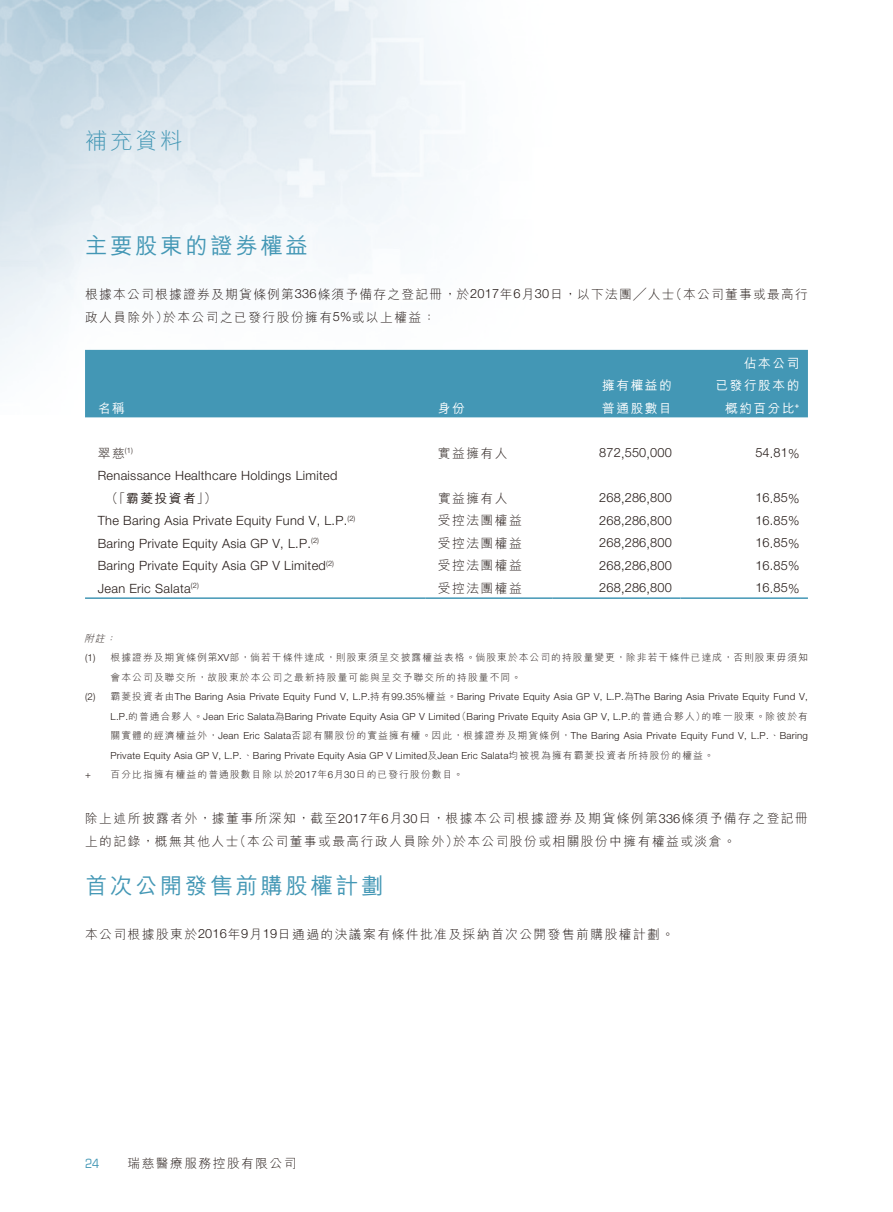
<style>
.page{position:relative;width:893px;height:1212px;background:#fff}
.page>*{position:absolute;margin:0;border:0;box-sizing:border-box;transform-origin:0 0}
.t1{font:500 22.5px "M Hei HK";letter-spacing:.115em;color:#4397b5}
.t2{font:300 22.5px "M Hei HK";color:#4397b5}
.t3{font:300 12.75px/22.5px "M Hei HK";letter-spacing:.115em;color:#231916}
.t4{font:300 12.75px "Helvetica Neue";letter-spacing:.025em;color:#231916}
.t5{font:500 12.75px/22.5px "M Hei HK";letter-spacing:.115em;color:#fff}
.t6{font:condensed 12.75px "Eurostile";color:#4397b5}
.t7{font:300 9.75px "Helvetica Neue";letter-spacing:.025em;color:#231916}
.t8{font:300 9.75px "M Hei HK";letter-spacing:.115em;color:#231916}
.t9{font:italic 300 9.75px "M Hei HK";color:#231916}
.t10{font:300 7.5px "Helvetica Neue";color:#231916}
.s1{font-family:"Helvetica Neue"}
.s2{font-family:"M Hei HK";font-size:12.75px}
.s3{font-weight:500}
.s4{font-family:"M Hei HK"}
</style>
<div class="page">
<div style="left:85px;top:350px;width:723px;height:67px;background:#4397b5"></div>
<hr style="left:85px;top:597px;width:340px;height:2px;background:#4397b5">
<hr style="left:425px;top:597px;width:128px;height:2px;background:#4397b5">
<hr style="left:553px;top:597px;width:127px;height:2px;background:#4397b5">
<hr style="left:680px;top:597px;width:128px;height:2px;background:#4397b5">
<h1 class="t2" style="left:85px;top:125px;width:99px">補充資料</h1>
<h1 class="t1" style="left:85px;top:229px;width:225px">主要股東的證券權益</h1>
<h2 class="t3" style="left:85px;top:283px;width:724px">根據本公司根據證券及期貨條例第<span class="s1">336</span>條須予備存之登記冊，於<span class="s1">2017</span>年<span class="s1">6</span>月<span class="s1">30</span>日，以下法團╱人士（本公司董事或最高行政人員除外）於本公司之已發行股份擁有<span class="s1">5%</span>或以上權益：</h2>
<h2 class="t5" style="left:98px;top:396px;width:28px">名稱</h2>
<h2 class="t5" style="left:438px;top:396px;width:28px">身份</h2>
<h2 class="t5" style="left:602px;top:373px;width:71px">擁有權益的普通股數目</h2>
<h2 class="t5" style="left:716px;top:351px;width:85px;text-align:right">佔本公司<br>已發行股本的概約百分比<sup>+</sup></h2>
<p class="t10" style="left:98px;top:446px;width:37px"><span class="s2">翠慈</span>(1)</p>
<h2 class="t3" style="left:438px;top:441px;width:71px">實益擁有人</h2>
<h2 class="t4" style="left:599px;top:445px;width:74px">872,550,000</h2>
<h2 class="t4" style="left:755px;top:445px;width:46px">54.81%</h2>
<h2 class="t4" style="left:98px;top:468px;width:241px">Renaissance Healthcare Holdings Limited</h2>
<h2 class="t3" style="left:98px;top:486px;width:120px">　（「<span class="s3">霸菱投資者</span>」）</h2>
<h2 class="t3" style="left:438px;top:486px;width:71px">實益擁有人</h2>
<h2 class="t4" style="left:599px;top:490px;width:74px">268,286,800</h2>
<h2 class="t4" style="left:755px;top:490px;width:46px">16.85%</h2>
<h2 class="t4" style="left:98px;top:513px;width:259px">The Baring Asia Private Equity Fund V, L.P.<sup>(2)</sup></h2>
<h2 class="t3" style="left:438px;top:509px;width:85px">受控法團權益</h2>
<h2 class="t4" style="left:599px;top:512px;width:74px">268,286,800</h2>
<h2 class="t4" style="left:755px;top:512px;width:46px">16.85%</h2>
<h2 class="t4" style="left:98px;top:535px;width:223px">Baring Private Equity Asia GP V, L.P.<sup>(2)</sup></h2>
<h2 class="t3" style="left:438px;top:531px;width:85px">受控法團權益</h2>
<h2 class="t4" style="left:599px;top:535px;width:74px">268,286,800</h2>
<h2 class="t4" style="left:755px;top:535px;width:46px">16.85%</h2>
<h2 class="t4" style="left:98px;top:558px;width:238px">Baring Private Equity Asia GP V Limited<sup>(2)</sup></h2>
<h2 class="t3" style="left:438px;top:554px;width:85px">受控法團權益</h2>
<h2 class="t4" style="left:599px;top:557px;width:74px">268,286,800</h2>
<h2 class="t4" style="left:755px;top:557px;width:46px">16.85%</h2>
<h2 class="t4" style="left:98px;top:580px;width:103px">Jean Eric Salata<sup>(2)</sup></h2>
<h2 class="t3" style="left:438px;top:576px;width:85px">受控法團權益</h2>
<h2 class="t4" style="left:599px;top:580px;width:74px">268,286,800</h2>
<h2 class="t4" style="left:755px;top:580px;width:46px">16.85%</h2>
<p class="t9" style="left:84px;top:631px;width:36px">附註：</p>
<p class="t8" style="left:85px;top:651px;width:724px"><span class="s1">(1)</span> 根據證券及期貨條例第<span class="s1">XV</span>部，倘若干條件達成，則股東須呈交披露權益表格。倘股東於本公司的持股量變更，除非若干條件已達成，否則股東毋須知</p>
<p class="t8" style="left:111px;top:670px;width:412px">會本公司及聯交所，故股東於本公司之最新持股量可能與呈交予聯交所的持股量不同。</p>
<p class="t7" style="left:85px;top:691px;width:724px">(2) <span class="s4">霸菱投資者由</span>The Baring Asia Private Equity Fund V, L.P.<span class="s4">持有</span>99.35%<span class="s4">權益。</span>Baring Private Equity Asia GP V, L.P.<span class="s4">為</span>The Baring Asia Private Equity Fund V,</p>
<p class="t7" style="left:111px;top:710px;width:699px">L.P.<span class="s4">的普通合夥人。</span>Jean Eric Salata<span class="s4">為</span>Baring Private Equity Asia GP V Limited<span class="s4">（</span>Baring Private Equity Asia GP V, L.P.<span class="s4">的普通合夥人）的唯一股東。除彼於有</span></p>
<p class="t7" style="left:111px;top:730px;width:699px"><span class="s4">關實體的經濟權益外，</span>Jean Eric Salata<span class="s4">否認有關股份的實益擁有權。因此，根據證券及期貨條例，</span>The Baring Asia Private Equity Fund V, L.P.<span class="s4">、</span>Baring</p>
<p class="t7" style="left:111px;top:749px;width:605px">Private Equity Asia GP V, L.P.<span class="s4">、</span>Baring Private Equity Asia GP V Limited<span class="s4">及</span>Jean Eric Salata<span class="s4">均被視為擁有霸菱投資者所持股份的權益。</span></p>
<p class="t7" style="left:85px;top:769px;width:7px">+</p>
<p class="t8" style="left:111px;top:768px;width:354px">百分比指擁有權益的普通股數目除以於<span class="s1">2017</span>年<span class="s1">6</span>月<span class="s1">30</span>日的已發行股份數目。</p>
<h2 class="t3" style="left:85px;top:807px;width:724px">除上述所披露者外，據董事所深知，截至<span class="s1">2017</span>年<span class="s1">6</span>月<span class="s1">30</span>日，根據本公司根據證券及期貨條例第<span class="s1">336</span>條須予備存之登記冊上的記錄，概無其他人士（本公司董事或最高行政人員除外）於本公司股份或相關股份中擁有權益或淡倉。</h2>
<h1 class="t1" style="left:85px;top:869px;width:300px">首次公開發售前購股權計劃</h1>
<h2 class="t3" style="left:85px;top:922px;width:591px">本公司根據股東於<span class="s1">2016</span>年<span class="s1">9</span>月<span class="s1">19</span>日通過的決議案有條件批准及採納首次公開發售前購股權計劃。</h2>
<h2 class="t6" style="left:85px;top:1155px;width:16px">24</h2>
<h2 class="t3" style="left:128px;top:1152px;width:170px">瑞慈醫療服務控股有限公司</h2>
</div>
